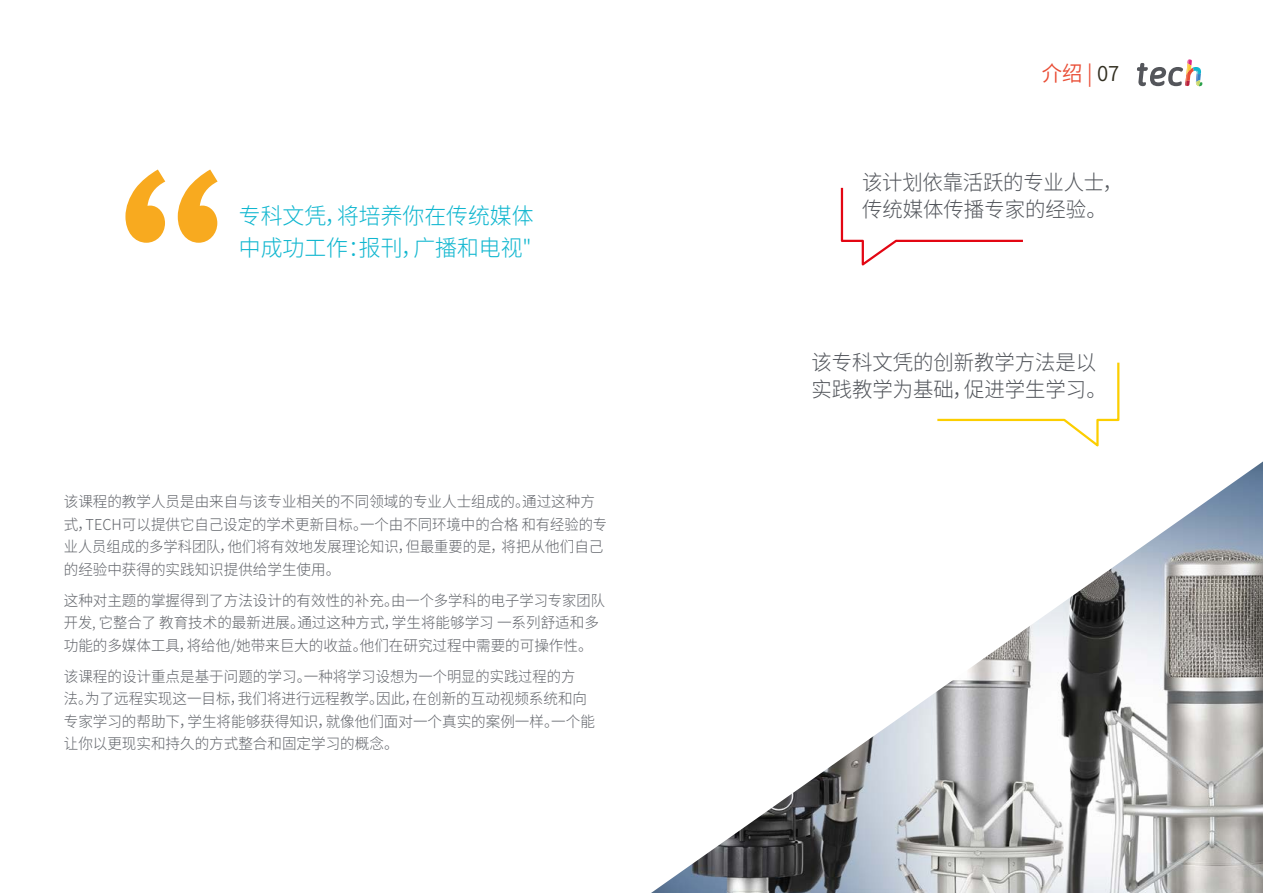
<style>
.page{position:relative;width:1263px;height:893px;background:#fff}
.page>*{position:absolute;margin:0;border:0;box-sizing:border-box;transform-origin:0 0}
.t1{font:300 22.5px/31.5px "Source Han Sans CN";color:#0fb6cf}
.t2{font:300 21px/27px "Source Han Sans CN";color:#52555b}
.t3{font:21px "Source Han Sans CN";color:#e94d35}
.t4{font:300 15px/22.5px "Source Han Sans CN";color:#61646a}
.s1{color:#e94d36}
.s2{color:#312e20}
</style>
<div class="page">
<svg style="left:125px;top:170px;width:93px;height:73px"></svg>
<img style="left:651px;top:461px;width:612px;height:432px">
<svg style="left:1137px;top:60px;width:65px;height:27px"></svg>
<svg style="left:937px;top:362px;width:183px;height:85px"></svg>
<svg style="left:840px;top:187px;width:183px;height:79px"></svg>
<h1 class="t1" style="left:239px;top:200px;width:296px">专科文凭，将培养你在传统媒体中成功工作：报刊，广播和电视"</h1>
<p class="t4" style="left:64px;top:491px;width:545px">该课程的教学人员是由来自与该专业相关的不同领域的专业人士组成的。通过这种方式，TECH可以提供它自己设定的学术更新目标。一个由不同环境中的合格 和有经验的专业人员组成的多学科团队，他们将有效地发展理论知识，但最重要的是，将把从他们自己的经验中获得的实践知识提供给学生使用。</p>
<p class="t4" style="left:64px;top:589px;width:543px">这种对主题的掌握得到了方法设计的有效性的补充。由一个多学科的电子学习专家团队开发, 它整合了 教育技术的最新进展。通过这种方式，学生将能够学习 一系列舒适和多功能的多媒体工具，将给他/她带来巨大的收益。他们在研究过程中需要的可操作性。</p>
<p class="t4" style="left:64px;top:665px;width:533px">该课程的设计重点是基于问题的学习。一种将学习设想为一个明显的实践过程的方<br>法。为了远程实现这一目标，我们将进行远程教学。因此，在创新的互动视频系统和向专家学习的帮助下，学生将能够获得知识，就像他们面对一个真实的案例一样。一个能让你以更现实和持久的方式整合和固定学习的概念。</p>
<h2 class="t3" style="left:1042px;top:61px;width:79px">介绍 <span class="s1">|</span> <span class="s2">07</span></h2>
<h2 class="t2" style="left:862px;top:170px;width:263px">该计划依靠活跃的专业人士，传统媒体传播专家的经验。</h2>
<h2 class="t2" style="left:811px;top:349px;width:297px">该专科文凭的创新教学方法是以实践教学为基础，促进学生学习。</h2>
</div>
